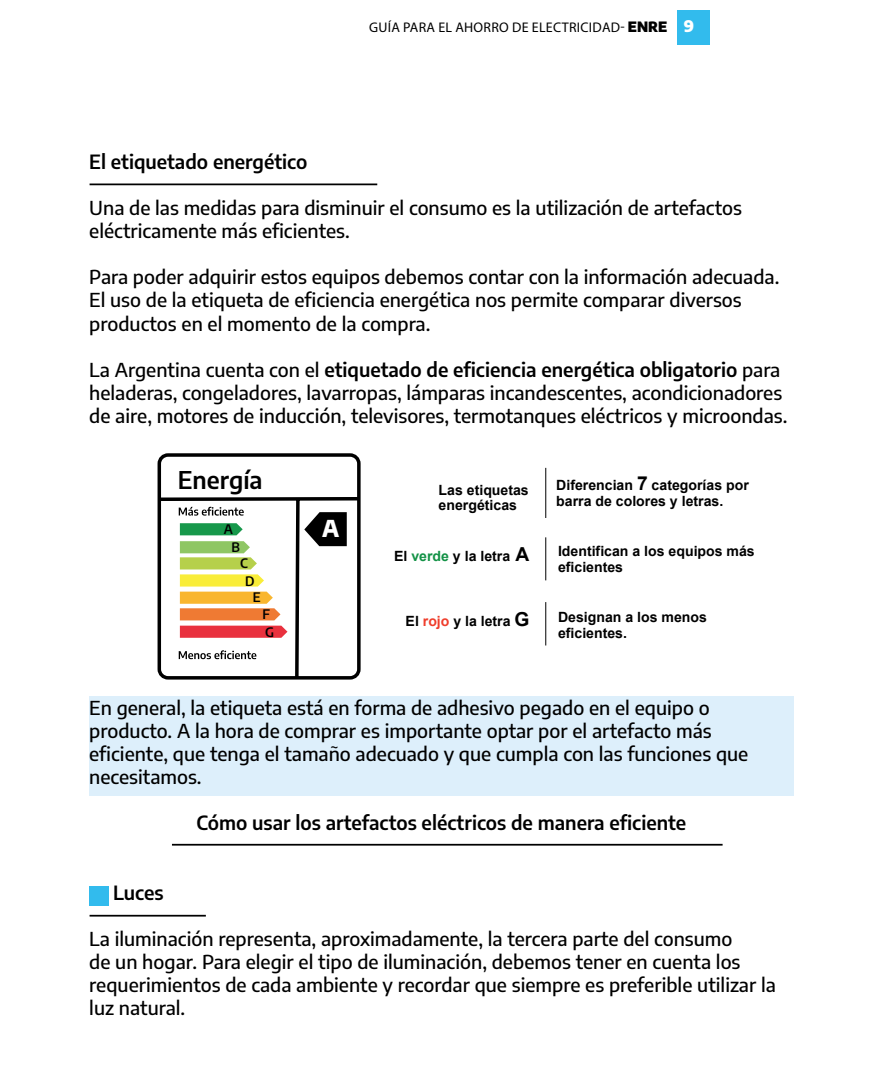
<style>
.page{position:relative;width:883px;height:1077px;background:#fff}
.page>*{position:absolute;margin:0;border:0;box-sizing:border-box;transform-origin:0 0}
.t1{font:600 23.97px "Encode Sans";color:#000}
.t2{font:800 22.93px "Encode Sans";color:#fff}
.t3{font:500 19.25px/23.1px "Encode Sans";color:#000}
.t4{font:600 19.25px "Encode Sans";color:#000}
.t5{font:700 14.17px/15.6px "Arial";color:#000}
.t6{font:14px "Myriad Pro";letter-spacing:.02em;color:#000}
.t7{font:600 12.95px/17.7px "Encode Sans";color:#000}
.s1{font-family:"Encode Sans";font-weight:900}
.s2{font-family:"Encode Sans";font-weight:900;font-size:15.75px;color:#fff}
.s3{font-weight:600}
.s4{font-size:19.25px}
.s5{color:#139246}
.s6{color:#ef3e2c}
</style>
<div class="page">
<div style="left:677px;top:11px;width:33px;height:34px;background:#32bbed"></div>
<hr style="left:90px;top:183px;width:287px;height:2px;background:#000">
<div style="left:158px;top:453px;width:203px;height:226px;border:4px solid #000;border-radius:9px"></div>
<svg style="left:157px;top:495px;width:204px;height:185px"></svg>
<hr style="left:172px;top:843px;width:551px;height:2px;background:#000">
<div style="left:90px;top:696px;width:704px;height:99px;background:#ddeffb"></div>
<hr style="left:90px;top:914px;width:116px;height:2px;background:#000">
<div style="left:90px;top:886px;width:19px;height:20px;background:#32bbed"></div>
<hr style="left:545px;top:468px;width:1px;height:50px;background:#000">
<hr style="left:545px;top:537px;width:1px;height:43px;background:#000">
<hr style="left:545px;top:602px;width:1px;height:43px;background:#000">
<p class="t6" style="left:369px;top:19px;width:326px">GUÍA PARA EL AHORRO DE ELECTRICIDAD- <span class="s1">ENRE</span> <span class="s2">9</span></p>
<p class="t4" style="left:89px;top:147px;width:220px">El etiquetado energético</p>
<p class="t3" style="left:89px;top:195px;width:654px">Una de las medidas para disminuir el consumo es la utilización de artefactos eléctricamente más eficientes.</p>
<p class="t3" style="left:89px;top:265px;width:692px">Para poder adquirir estos equipos debemos contar con la información adecuada.<br>El uso de la etiqueta de eficiencia energética nos permite comparar diversos productos en el momento de la compra.</p>
<p class="t3" style="left:89px;top:357px;width:700px">La Argentina cuenta con el <span class="s3">etiquetado de eficiencia energética obligatorio</span> para heladeras, congeladores, lavarropas, lámparas incandescentes, acondicionadores de aire, motores de inducción, televisores, termotanques eléctricos y microondas.</p>
<p class="t1" style="left:178px;top:462px;width:86px">Energía</p>
<p class="t7" style="left:224px;top:520px;width:11px">a</p>
<p class="t2" style="left:322px;top:510px;width:19px">A</p>
<p class="t7" style="left:231px;top:537px;width:10px">B</p>
<p class="t7" style="left:240px;top:553px;width:9px">C</p>
<p class="t7" style="left:245px;top:571px;width:11px">D</p>
<p class="t7" style="left:253px;top:588px;width:9px">E</p>
<p class="t7" style="left:263px;top:604px;width:13px">F g</p>
<p class="t5" style="left:439px;top:482px;width:92px">Las etiquetas energéticas</p>
<p class="t5" style="left:556px;top:477px;width:194px">Diferencian <span class="s4">7</span> categorías por barra de colores y letras.</p>
<p class="t5" style="left:558px;top:543px;width:198px">Identifican a los equipos más eficientes</p>
<p class="t5" style="left:394px;top:548px;width:137px">El <span class="s5">verde</span> y la letra <span class="s4">A</span></p>
<p class="t5" style="left:406px;top:613px;width:125px">El <span class="s6">rojo</span> y la letra <span class="s4">G</span></p>
<p class="t5" style="left:558px;top:609px;width:150px">Designan a los menos eficientes.</p>
<p class="t3" style="left:89px;top:695px;width:661px">En general, la etiqueta está en forma de adhesivo pegado en el equipo o producto. A la hora de comprar es importante optar por el artefacto más eficiente, que tenga el tamaño adecuado y que cumpla con las funciones que necesitamos.</p>
<p class="t4" style="left:197px;top:809px;width:491px">Cómo usar los artefactos eléctricos de manera eficiente</p>
<p class="t4" style="left:113px;top:878px;width:52px">Luces</p>
<p class="t3" style="left:89px;top:926px;width:688px">La iluminación representa, aproximadamente, la tercera parte del consumo<br>de un hogar. Para elegir el tipo de iluminación, debemos tener en cuenta los requerimientos de cada ambiente y recordar que siempre es preferible utilizar la luz natural.</p>
</div>
